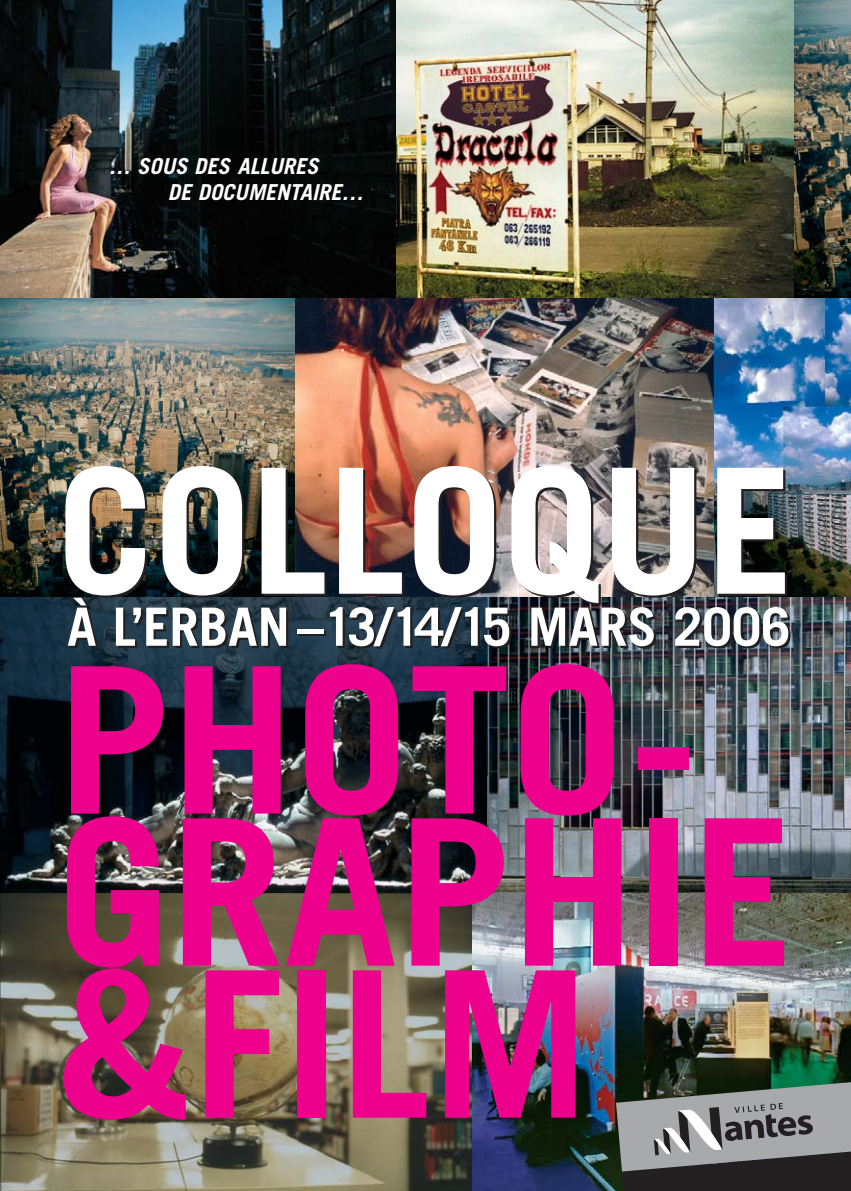
<style>
.page{position:relative;width:851px;height:1191px;background:#fff}
.page>*{position:absolute;margin:0;border:0;box-sizing:border-box;transform-origin:0 0}
.t1{font:700 204px/152px "Trade Gothic";color:#ec008c}
.t2{font:700 174.4px "Trade Gothic";color:#fff}
.t3{font:700 52.8px "Trade Gothic";color:#fff}
.t4{font:italic 700 22px/26.4px "Trade Gothic";color:#fff}
</style>
<div class="page">
<img style="left:0;top:1px;width:396px;height:297px">
<img style="left:396px;top:1px;width:398px;height:297px">
<img style="left:794px;top:1px;width:56px;height:297px">
<svg style="left:0;top:596px;width:488px;height:297px;background:#273239"></svg>
<img style="left:488px;top:596px;width:362px;height:297px">
<img style="left:0;top:298px;width:295px;height:298px">
<img style="left:295px;top:298px;width:419px;height:298px">
<img style="left:714px;top:298px;width:136px;height:298px">
<svg style="left:0;top:893px;width:472px;height:298px;background:#766f57"></svg>
<img style="left:472px;top:893px;width:378px;height:298px">
<svg style="left:616px;top:1081px;width:234px;height:110px;background:#6b6e6d"></svg>
<p class="t4" style="left:168px;top:154px;width:201px;text-indent:-59px">… SOUS DES ALLURES<br>DE DOCUMENTAIRE…</p>
<h2 class="t2" style="left:57px;top:468px;width:738px">COLLOQUE</h2>
<h3 class="t3" style="left:67px;top:607px;width:724px">À L’ERBAN –13/14/15 MARS 2006</h3>
<h1 class="t1" style="left:57px;top:683px;width:738px">PHOTO-<br>GRAPHIE &amp;FILM</h1>
</div>
